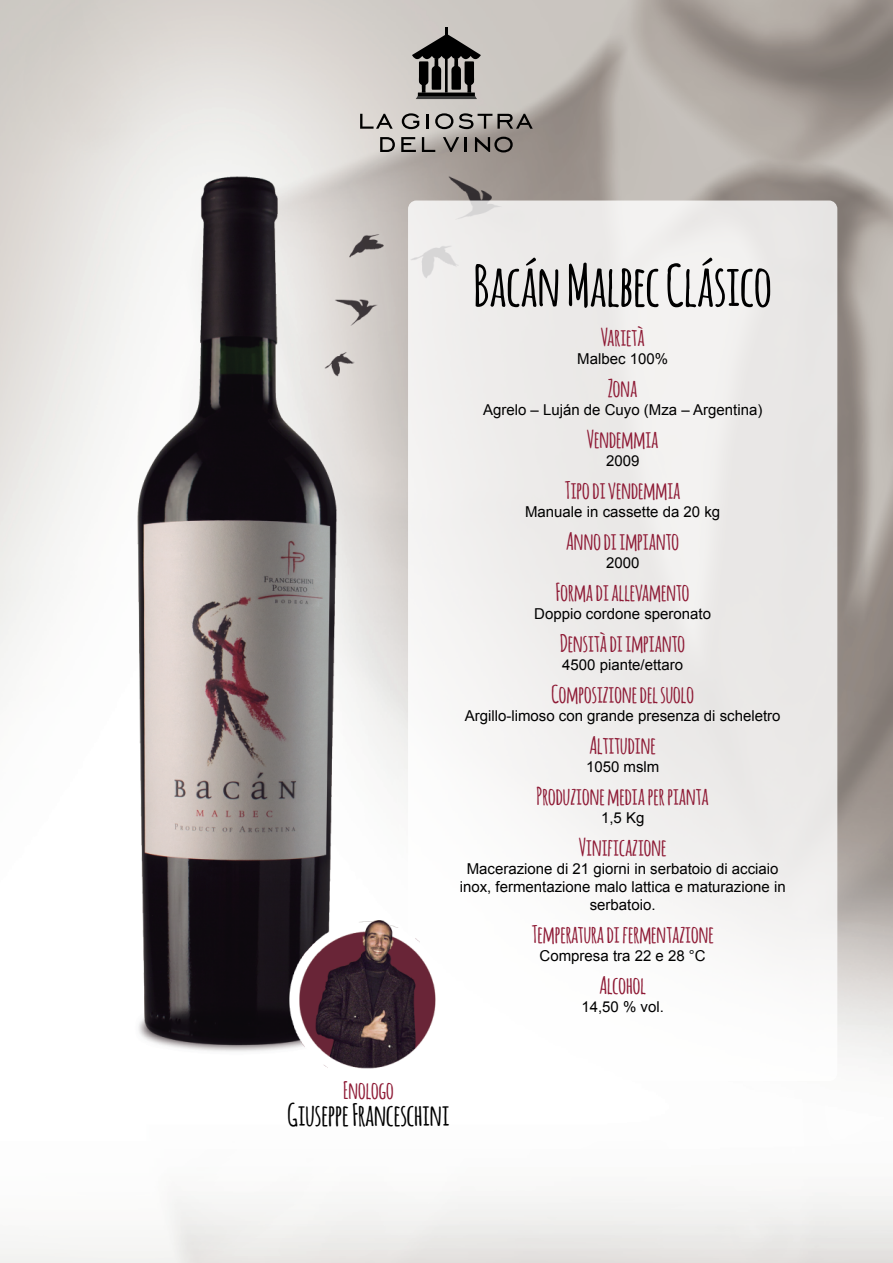
<style>
.page{position:relative;width:893px;height:1263px;background:#fff}
.page>*{position:absolute;margin:0;border:0;box-sizing:border-box;transform-origin:0 0}
.t1{font:700 56.55px "Amatic";color:#000}
.t2{font:700 30px "Amatic";color:#000}
.t3{font:700 24px "Amatic";color:#8e1a35}
.t4{font:15px/18px "Arial";color:#000;text-align:center}
</style>
<div class="page">
<img style="left:0;top:0;width:893px;height:1263px">
<svg style="left:360px;top:114px;width:33px;height:15px"></svg>
<svg style="left:402px;top:113px;width:17px;height:16px"></svg>
<hr style="left:426px;top:114px;width:3px;height:15px;background:#000">
<svg style="left:435px;top:113px;width:18px;height:16px"></svg>
<svg style="left:459px;top:113px;width:74px;height:16px"></svg>
<svg style="left:380px;top:137px;width:15px;height:15px"></svg>
<svg style="left:401px;top:137px;width:15px;height:15px"></svg>
<svg style="left:422px;top:137px;width:13px;height:15px"></svg>
<svg style="left:443px;top:137px;width:16px;height:15px"></svg>
<svg style="left:465px;top:137px;width:2px;height:15px"></svg>
<svg style="left:475px;top:137px;width:38px;height:15px"></svg>
<svg style="left:412px;top:28px;width:69px;height:71px;background:#6b6967"></svg>
<div style="left:408px;top:201px;width:429px;height:880px;background:linear-gradient(to bottom,#e9e7e5,#fafafa);border-radius:8px"></div>
<img style="left:289px;top:920px;width:159px;height:160px">
<h1 class="t1" style="left:473px;top:247px;width:300px">Bacán Malbec Clásico</h1>
<h3 class="t3" style="left:601px;top:320px;width:46px">Varietà</h3>
<p class="t4" style="left:577px;top:349px;width:92px">Malbec 100%</p>
<h3 class="t3" style="left:608px;top:371px;width:31px">Zona</h3>
<p class="t4" style="left:483px;top:400px;width:281px">Agrelo – Luján de Cuyo (Mza – Argentina)</p>
<h3 class="t3" style="left:587px;top:422px;width:73px">Vendemmia</h3>
<p class="t4" style="left:606px;top:451px;width:35px">2009</p>
<h3 class="t3" style="left:565px;top:473px;width:117px">Tipo di vendemmia</h3>
<p class="t4" style="left:525px;top:502px;width:197px">Manuale in cassette da 20 kg</p>
<h3 class="t3" style="left:566px;top:524px;width:114px">Anno di impianto</h3>
<p class="t4" style="left:606px;top:553px;width:35px">2000</p>
<h3 class="t3" style="left:556px;top:575px;width:135px">Forma di allevamento</h3>
<p class="t4" style="left:534px;top:604px;width:178px">Doppio cordone speronato</p>
<h3 class="t3" style="left:560px;top:626px;width:126px">Densità di impianto</h3>
<p class="t4" style="left:562px;top:655px;width:122px">4500 piante/ettaro</p>
<h3 class="t3" style="left:551px;top:677px;width:144px">Composizione del suolo</h3>
<p class="t4" style="left:465px;top:706px;width:317px">Argillo-limoso con grande presenza di scheletro</p>
<h3 class="t3" style="left:590px;top:728px;width:68px">Altitudine</h3>
<p class="t4" style="left:586px;top:757px;width:75px">1050 mslm</p>
<h3 class="t3" style="left:537px;top:779px;width:174px">Produzione media per pianta</h3>
<p class="t4" style="left:601px;top:808px;width:45px">1,5 Kg</p>
<h3 class="t3" style="left:579px;top:830px;width:89px">Vinificazione</h3>
<p class="t4" style="left:460px;top:859px;width:327px">Macerazione di 21 giorni in serbatoio di acciaio inox, fermentazione malo lattica e maturazione in serbatoio.</p>
<h3 class="t3" style="left:532px;top:917px;width:183px">Temperatura di fermentazione</h3>
<p class="t4" style="left:540px;top:946px;width:168px">Compresa tra 22 e 28 °C</p>
<h3 class="t3" style="left:599px;top:968px;width:48px">Alcohol</h3>
<p class="t4" style="left:581px;top:997px;width:84px">14,50 % vol.</p>
<h3 class="t3" style="left:343px;top:1074px;width:52px">Enologo</h3>
<h2 class="t2" style="left:288px;top:1094px;width:163px">Giuseppe Franceschini</h2>
</div>
